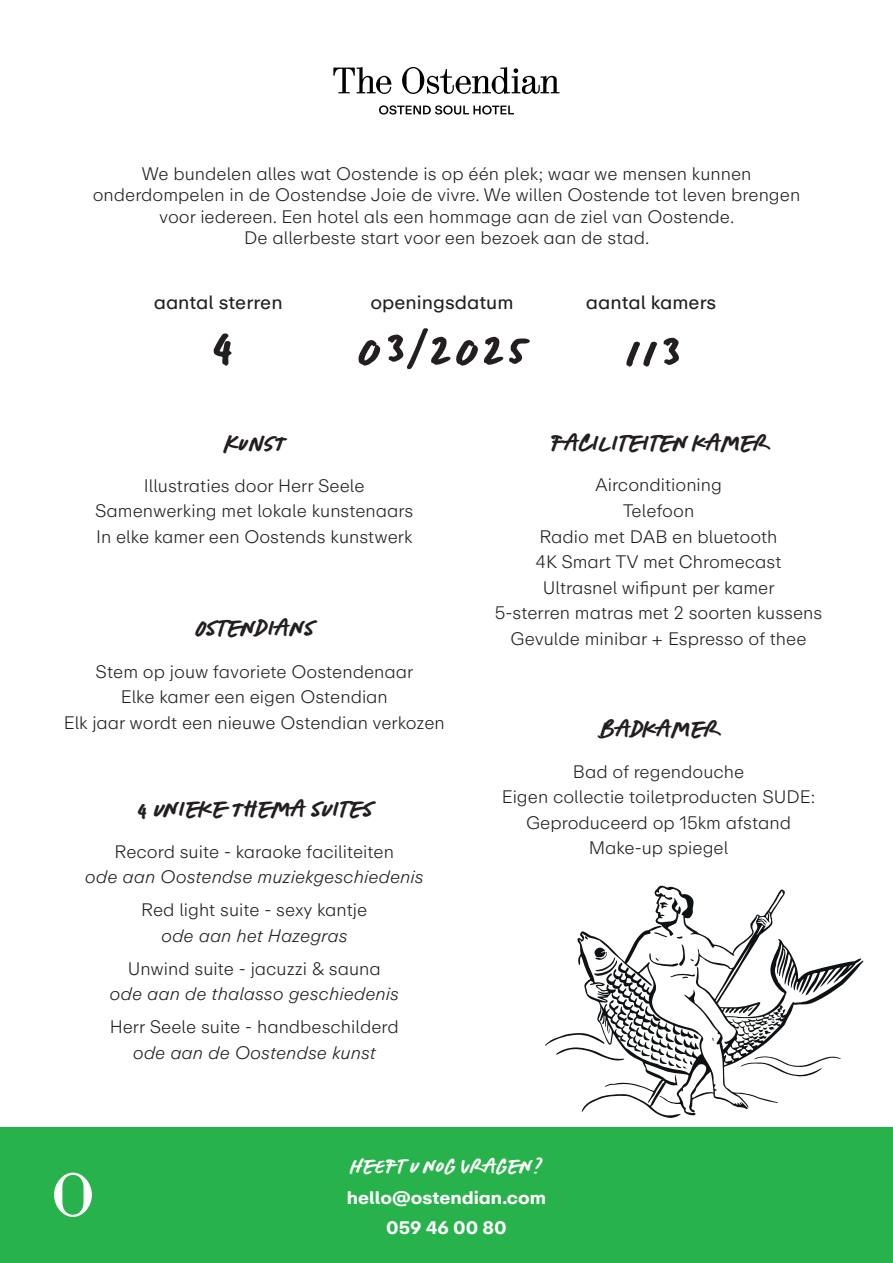
<style>
.page{position:relative;width:893px;height:1263px;background:#fff}
.page>*{position:absolute;margin:0;border:0;box-sizing:border-box;transform-origin:0 0}
.t1{font:70.2px "Seasalt";color:#231f20}
.t2{font:33px "Seasalt";color:#231f20}
.t3{font:28.5px "Seasalt";color:#fff}
.t4{font:19.2px "ABC Repro Unlicensed Trial";color:#231f20}
.t5{font:300 18px/25.5px "ABC Repro Unlicensed Trial";color:#231f20;text-align:center}
.t6{font:italic 300 18px "ABC Repro Unlicensed Trial";color:#231f20}
.t7{font:700 18px/30px "ABC Repro Unlicensed Trial";color:#fff;text-align:center}
</style>
<div class="page">
<div style="left:0;top:1128px;width:893px;height:135px;background:#28b24b"></div>
<svg style="left:54px;top:1172px;width:38px;height:45px"></svg>
<svg style="left:402px;top:67px;width:158px;height:27px"></svg>
<svg style="left:333px;top:67px;width:58px;height:27px"></svg>
<svg style="left:379px;top:105px;width:135px;height:10px"></svg>
<svg style="left:654px;top:886px;width:209px;height:100px"></svg>
<svg style="left:659px;top:902px;width:9px;height:6px"></svg>
<svg style="left:545px;top:926px;width:296px;height:192px"></svg>
<p class="t5" style="left:93px;top:163px;width:709px;line-height:21.6px">We bundelen alles wat Oostende is op één plek; waar we mensen kunnen onderdompelen in de Oostendse Joie de vivre. We willen Oostende tot leven brengen voor iedereen. Een hotel als een hommage aan de ziel van Oostende.<br>De allerbeste start voor een bezoek aan de stad.</p>
<p class="t4" style="left:154px;top:290px;width:130px">aantal sterren</p>
<p class="t4" style="left:370px;top:290px;width:145px">openingsdatum</p>
<p class="t4" style="left:586px;top:290px;width:132px">aantal kamers</p>
<h1 class="t1" style="left:209px;top:306px;width:26px">4</h1>
<h1 class="t1" style="left:354px;top:311px;width:176px">03/2025</h1>
<h1 class="t1" style="left:622px;top:314px;width:59px">113</h1>
<h2 class="t2" style="left:223px;top:425px;width:63px">KUNST</h2>
<p class="t5" style="left:95px;top:473px;width:320px">Illustraties door Herr Seele<br>Samenwerking met lokale kunstenaars<br>In elke kamer een Oostends kunstwerk</p>
<h2 class="t2" style="left:195px;top:610px;width:121px">Ostendians</h2>
<p class="t5" style="left:64px;top:659px;width:383px">Stem op jouw favoriete Oostendenaar<br>Elke kamer een eigen Ostendian<br>Elk jaar wordt een nieuwe Ostendian verkozen</p>
<h2 class="t2" style="left:136px;top:791px;width:238px">4 unieke Thema suites</h2>
<p class="t5" style="left:115px;top:839px;width:281px">Record suite - karaoke faciliteiten</p>
<p class="t6" style="left:85px;top:866px;width:340px">ode aan Oostendse muziekgeschiedenis</p>
<p class="t5" style="left:141px;top:897px;width:227px">Red light suite - sexy kantje</p>
<p class="t6" style="left:161px;top:924px;width:188px">ode aan het Hazegras</p>
<p class="t5" style="left:128px;top:956px;width:254px">Unwind suite - jacuzzi &amp; sauna</p>
<p class="t6" style="left:110px;top:983px;width:291px">ode aan de thalasso geschiedenis</p>
<p class="t5" style="left:110px;top:1014px;width:290px">Herr Seele suite - handbeschilderd</p>
<p class="t6" style="left:133px;top:1041px;width:245px">ode aan de Oostendse kunst</p>
<h2 class="t2" style="left:549px;top:425px;width:220px">faciliteiten kamer</h2>
<p class="t5" style="left:495px;top:473px;width:329px">Airconditioning<br>Telefoon<br>Radio met DAB en bluetooth<br>4K Smart TV met Chromecast<br>Ultrasnel wifipunt per kamer<br>5-sterren matras met 2 soorten kussens<br>Gevulde minibar + Espresso of thee</p>
<h2 class="t2" style="left:599px;top:711px;width:121px">badkamer</h2>
<p class="t5" style="left:502px;top:759px;width:315px">Bad of regendouche<br>Eigen collectie toiletproducten SUDE:<br>Geproduceerd op 15km afstand<br>Make-up spiegel</p>
<h3 class="t3" style="left:349px;top:1150px;width:197px">Heeft u nog vragen?</h3>
<p class="t7" style="left:347px;top:1182px;width:201px">hello@ostendian.com<br>059 46 00 80</p>
</div>
